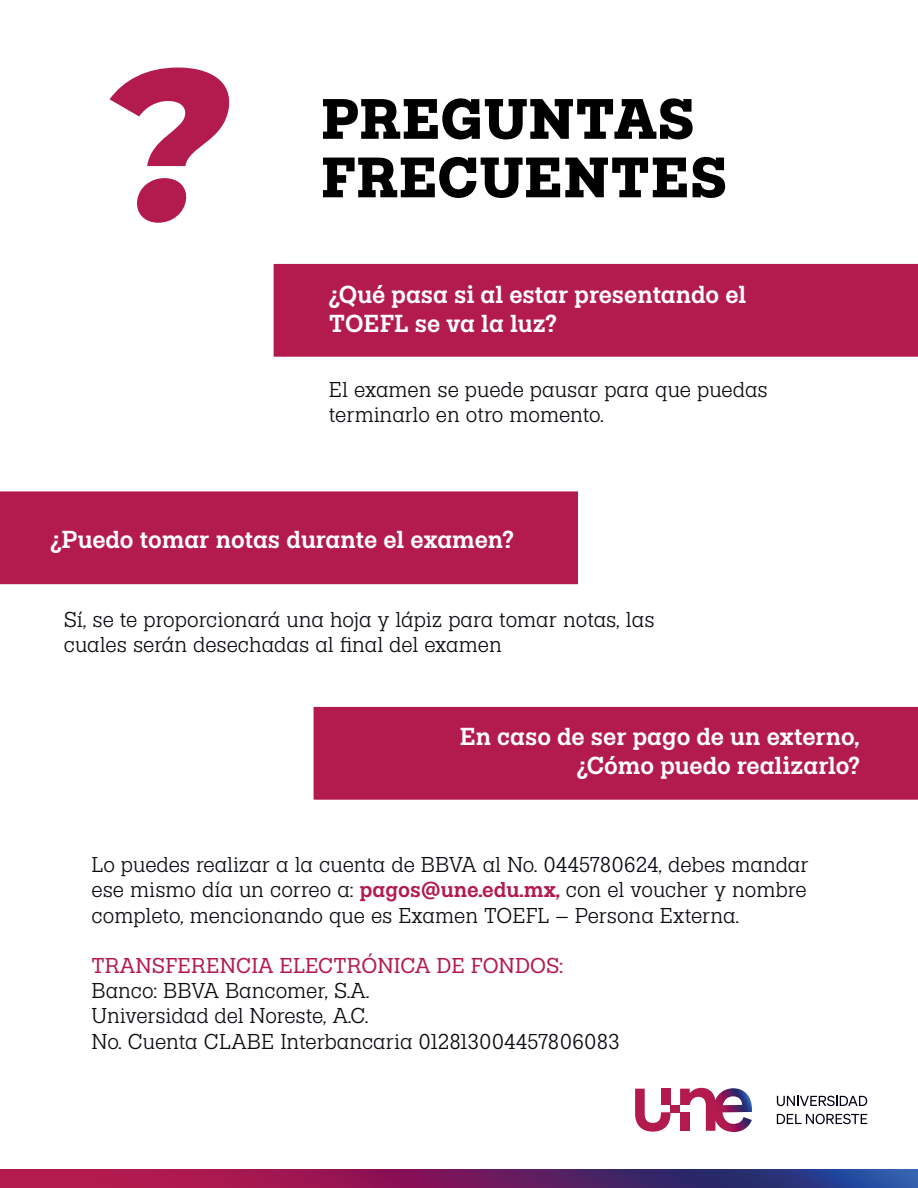
<style>
.page{position:relative;width:918px;height:1188px;background:#fff}
.page>*{position:absolute;margin:0;border:0;box-sizing:border-box;transform-origin:0 0}
.t1{font:900 55.5px/58.5px "Une";color:#000001}
.t2{font:700 24px/28.8px "Une";color:#fff}
.t3{font:300 21px/25.2px "Une";color:#0a0d11}
.t4{font:21px "Une";color:#b31b4e}
.s1{font-weight:700;color:#b31b4e}
</style>
<div class="page">
<svg style="left:777px;top:1096px;width:90px;height:10px"></svg>
<svg style="left:777px;top:1114px;width:90px;height:10px"></svg>
<svg style="left:680px;top:1088px;width:72px;height:44px"></svg>
<svg style="left:635px;top:1089px;width:35px;height:43px"></svg>
<div style="left:680px;top:1112px;width:10px;height:19px;background:#b31b4d"></div>
<div style="left:661px;top:1089px;width:9px;height:16px;background:#b31b4d"></div>
<div style="left:670px;top:1105px;width:10px;height:7px;background:#b31b4d"></div>
<svg style="left:0;top:1170px;width:918px;height:18px;background:#6f2262"></svg>
<div style="left:273px;top:263px;width:644px;height:94px;background:#b31b4e"></div>
<div style="left:0;top:491px;width:578px;height:94px;background:#b31b4e"></div>
<div style="left:313px;top:706px;width:604px;height:94px;background:#b31b4e"></div>
<svg style="left:110px;top:68px;width:120px;height:155px"></svg>
<h1 class="t1" style="left:321px;top:88px;width:408px">PREGUNTAS<br>FRECUENTES</h1>
<p class="t2" style="left:329px;top:280px;width:419px">¿Qué pasa si al estar presentando el<br>TOEFL se va la luz?</p>
<p class="t3" style="left:329px;top:376px;width:440px">El examen se puede pausar para que puedas terminarlo en otro momento.</p>
<p class="t2" style="left:51px;top:524px;width:465px">¿Puedo tomar notas durante el examen?</p>
<p class="t3" style="left:64px;top:606px;width:592px">Sí, se te proporcionará una hoja y lápiz para tomar notas, las cuales serán desechadas al final del examen</p>
<p class="t2" style="left:460px;top:722px;width:402px;text-align:right">En caso de ser pago de un externo, ¿Cómo puedo realizarlo?</p>
<p class="t3" style="left:92px;top:852px;width:719px;text-align:justify">Lo puedes realizar a la cuenta de BBVA al No. 0445780624, debes mandar ese mismo día un correo a: <span class="s1">pagos@une.edu.mx,</span> con el voucher y nombre completo, mencionando que es Examen TOEFL – Persona Externa.</p>
<p class="t4" style="left:92px;top:953px;width:473px">TRANSFERENCIA ELECTRÓNICA DE FONDOS:</p>
<p class="t3" style="left:92px;top:978px;width:530px">Banco: BBVA Bancomer, S.A.<br>Universidad del Noreste, A.C.<br>No. Cuenta CLABE Interbancaria 012813004457806083</p>
</div>
